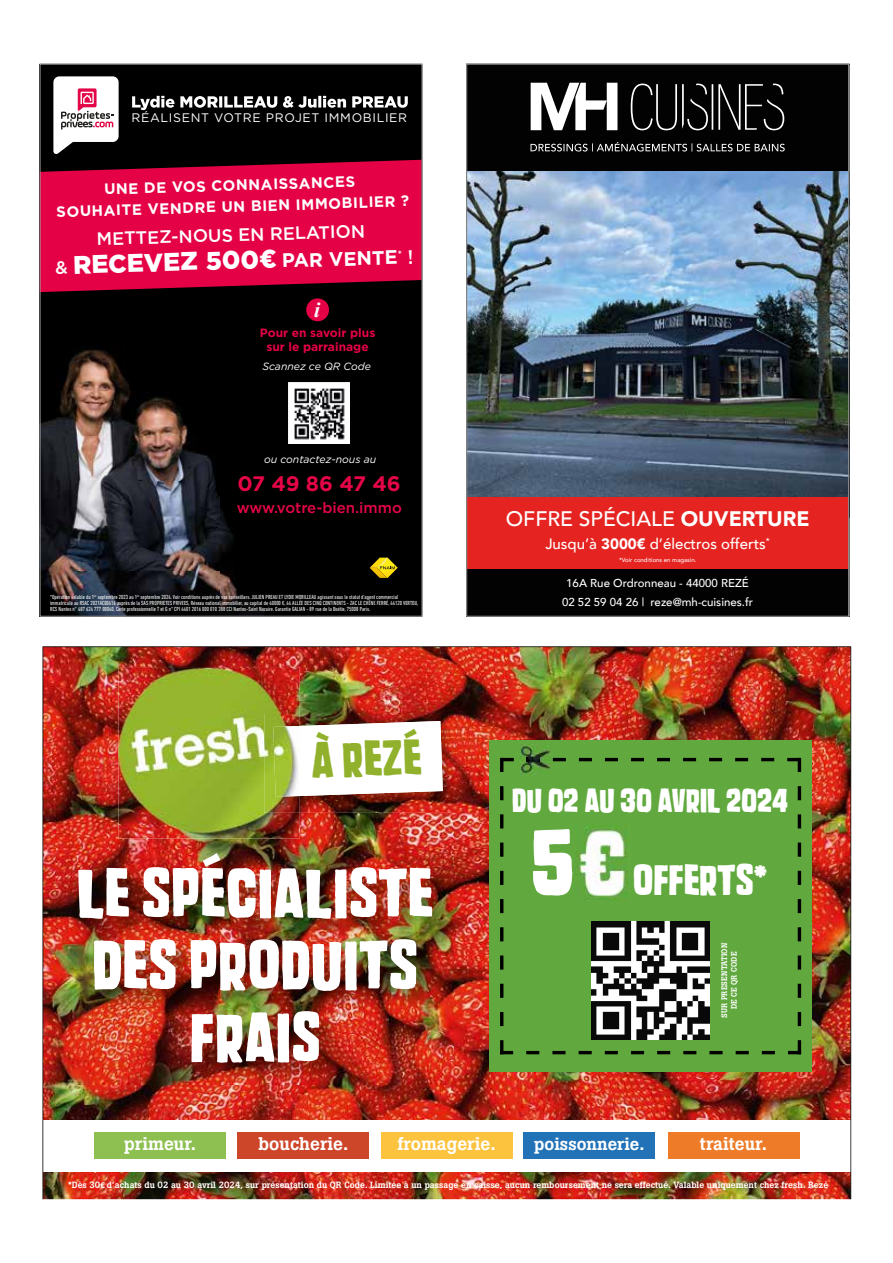
<style>
.page{position:relative;width:893px;height:1263px;background:#fff}
.page>*{position:absolute;margin:0;border:0;box-sizing:border-box;transform-origin:0 0}
.t1{font:700 60px/72px "Mixed Breed";color:#fff;text-align:center}
.t2{font:700 43.2px "Mixed Breed";color:#91b12c}
.t3{font:700 37.35px "Mixed Breed";letter-spacing:-.01em;color:#fff}
.t4{font:700 29.1px "Mixed Breed";letter-spacing:-.005em;color:#fff}
.t5{font:900 25.5px "Gotham";color:#fff}
.t6{font:italic 700 21.3px "Times New Roman";color:#fff}
.t7{font:500 21px "Avenir";color:#fff}
.t8{font:700 21px "Gotham";letter-spacing:-.01em;color:#e50647}
.t9{font:500 18.15px "Boton";color:#fff}
.t10{font:500 17.85px "Gotham";color:#fff}
.t11{font:500 17.55px "Boton";color:#fff}
.t12{font:700 15px/21px "Gotham";color:#fff;text-align:center}
.t13{font:500 15px "Avenir";color:#fff}
.t14{font:500 15px "Gotham";color:#e50647}
.t15{font:12.3px "Gotham";letter-spacing:.055em;color:#fff}
.t16{font:700 12px/13.5px "Gotham";color:#e50146;text-align:center}
.t17{font:500 11.4px/18.6px "Avenir";color:#fff;text-align:center}
.t18{font:italic 10.5px "Gotham";color:#fff}
.t19{font:500 9px "Boton";color:#fff}
.t20{font:500 7.95px/9.6px "Boton";letter-spacing:.02em;color:#fff;text-align:center}
.t21{font:condensed 6px/6px "DIN Next LT Pro";color:#fff}
.t22{font:500 6px "Avenir";color:#fff}
.s1{font-weight:500;font-size:17.85px}
.s2{font-weight:700;font-size:19.5px}
.s3{font-weight:500;font-size:19.5px}
.s4{font-weight:900}
.s5{font-size:81.3px}
.s6{font-family:"Calibri";font-weight:700}
</style>
<div class="page">
<img style="left:43px;top:646px;width:808px;height:553px">
<div style="left:466px;top:64px;width:383px;height:107px;background:#020203"></div>
<svg style="left:531px;top:83px;width:86px;height:47px"></svg>
<svg style="left:631px;top:84px;width:153px;height:46px"></svg>
<svg style="left:530px;top:142px;width:255px;height:10px"></svg>
<div style="left:466px;top:568px;width:383px;height:49px;background:#020203"></div>
<img style="left:468px;top:171px;width:379px;height:326px">
<div style="left:466px;top:497px;width:383px;height:71px;background:#e52421"></div>
<svg style="left:42px;top:66px;width:378px;height:549px;background:#4a1525"></svg>
<h3 class="t15" style="left:132px;top:110px;width:277px">RÉALISENT VOTRE PROJET IMMOBILIER</h3>
<h3 class="t12" style="left:55px;top:181px;width:354px;rotate:-2deg">UNE DE VOS CONNAISSANCES<br>SOUHAITE VENDRE UN BIEN IMMOBILIER ?</h3>
<h3 class="t10" style="left:96px;top:228px;width:270px;rotate:-2deg">METTEZ-NOUS EN RELATION</h3>
<h3 class="t5" style="left:55px;top:248px;width:360px;rotate:-2deg"><span class="s1">&amp;</span> RECEVEZ 500€ <span class="s2">PAR VENTE</span><sup>*</sup> <span class="s3">!</span></h3>
<h3 class="t6" style="left:314px;top:295px;width:7px">i</h3>
<h3 class="t16" style="left:260px;top:326px;width:117px">Pour en savoir plus sur le parrainage</h3>
<h3 class="t18" style="left:262px;top:359px;width:110px">Scannez ce QR Code</h3>
<h3 class="t18" style="left:264px;top:453px;width:114px">ou contactez-nous au</h3>
<h3 class="t8" style="left:237px;top:470px;width:165px">07 49 86 47 46</h3>
<h3 class="t14" style="left:237px;top:498px;width:167px">www.votre-bien.immo</h3>
<p class="t21" style="left:50px;top:594px;width:370px">*Opération valable du 1<sup>er</sup> septembre 2023 au 1<sup>er</sup> septembre 2024. Voir conditions auprès de vos conseillers. JULIEN PREAU ET LYDIE MORILLEAU agissant sous le statut d’agent commercial immatriculé au RSAC 2021AC00416 auprès de la SAS PROPRIETES PRIVEES, Réseau national immobilier, au capital de 40000 €, 44 ALLÉE DES CINQ CONTINENTS - ZAC LE CHÊNE FERRÉ, 44120 VERTOU,<br>RCS Nantes n° 487 624 777 00040, Carte professionnelle T et G n° CPI 4401 2016 000 010 388 CCI Nantes-Saint Nazaire. Garantie GALIAN - 89 rue de la Boétie, 75008 Paris.</p>
<h2 class="t2" style="left:310px;top:729px;width:112px;rotate:-2deg">À REZÉ</h2>
<h1 class="t1" style="left:77px;top:858px;width:358px">LE SPÉCIALISTE<br>DES PRODUITS<br>FRAIS</h1>
<h3 class="t7" style="left:506px;top:501px;width:305px">OFFRE SPÉCIALE <span class="s4">OUVERTURE</span></h3>
<h3 class="t13" style="left:545px;top:530px;width:226px">Jusqu’à <span class="s4">3000€</span> d’électros offerts<sup>*</sup></h3>
<p class="t22" style="left:619px;top:555px;width:79px">*Voir conditions en magasin.</p>
<h3 class="t17" style="left:562px;top:573px;width:193px">16A Rue Ordronneau - 44000 REZÉ<br>02 52 59 04 26 | reze@mh-cuisines.fr</h3>
<h3 class="t4" style="left:512px;top:779px;width:278px">DU 02 AU 30 AVRIL 2024</h3>
<h3 class="t3" style="left:531px;top:853px;width:238px"><span class="s5">5</span> OFFERTS*</h3>
<h3 class="t20" style="left:720px;top:1018px;width:77px;rotate:-90deg">SUR PRESENTATION<br>DE CE QR CODE</h3>
<h3 class="t9" style="left:124px;top:1133px;width:73px">primeur.</h3>
<h3 class="t9" style="left:258px;top:1133px;width:91px">boucherie.</h3>
<h3 class="t9" style="left:398px;top:1133px;width:100px">fromagerie.</h3>
<h3 class="t11" style="left:534px;top:1133px;width:112px">poissonnerie.</h3>
<h3 class="t9" style="left:700px;top:1133px;width:69px">traiteur.</h3>
<h3 class="t19" style="left:65px;top:1179px;width:764px">Μ*Dès 30<span class="s6">€</span> d’achats du 02 au 30 avril 2024, sur présentation du QR Code. Limitée à un passage en caisse, aucun remboursement ne sera effectué. Valable uniquement chez fresh. Rezé</h3>
</div>
